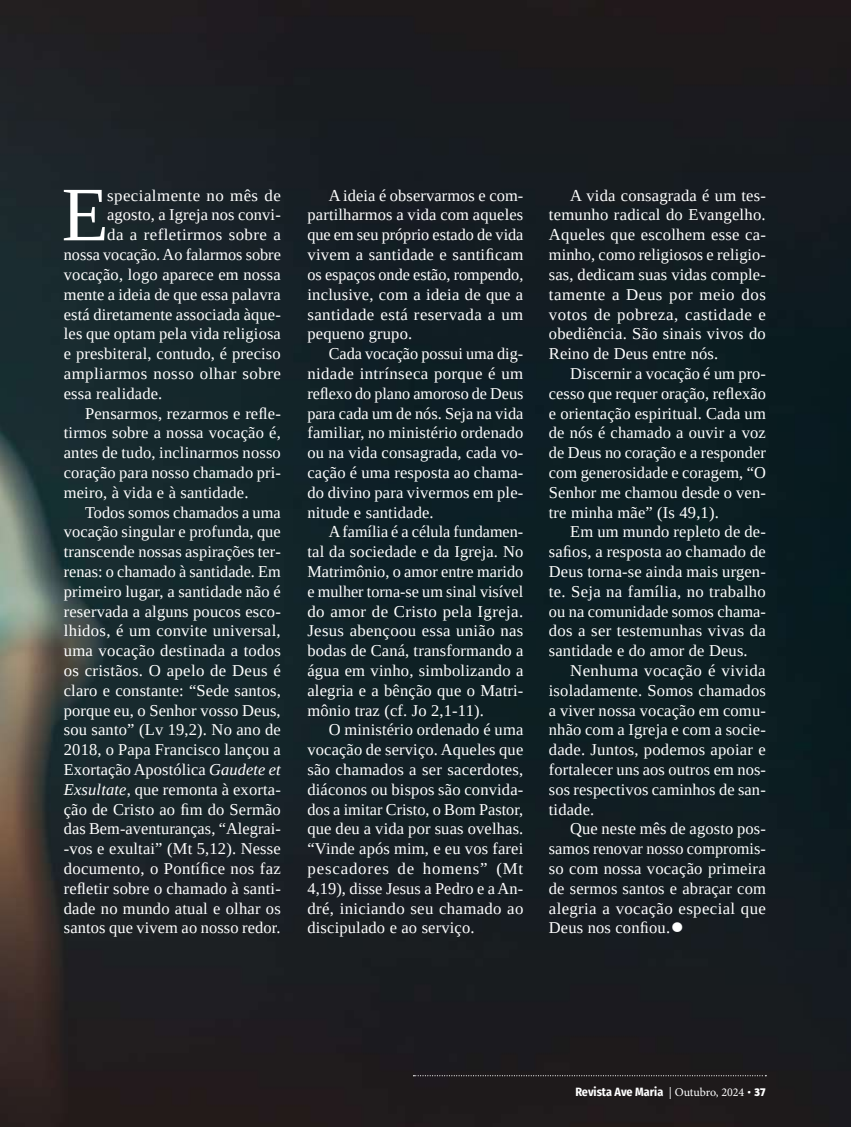
<style>
.page{position:relative;width:851px;height:1127px;background:#fff}
.page>*{position:absolute;margin:0;border:0;box-sizing:border-box;transform-origin:0 0}
.t1{font:76.95px "Tinos";color:#fff}
.t2{font:41.25px "Tinos";color:#fff}
.t3{font:16.5px/19.8px "Tinos";letter-spacing:.01em;color:#fff;text-align:justify}
.t4{font:16.5px "Tinos";letter-spacing:.03em;color:#fff}
.t5{font:700 12px "Fira Sans Condensed";color:#fff}
.s1{font-style:italic}
.s2{font-family:"Minion Pro";font-weight:400}
.s3{font-family:"Amaranth"}
</style>
<div class="page">
<img style="left:0;top:0;width:850px;height:1127px">
<svg style="left:413px;top:1075px;width:353px;height:1px"></svg>
<h1 class="t1" style="left:62px;top:165px;width:49px">E</h1>
<p class="t3" style="left:107px;top:185px;width:175px">specialmente no mês de</p>
<p class="t3" style="left:107px;top:205px;width:175px">agosto, a Igreja nos convi-</p>
<p class="t4" style="left:107px;top:224px;width:175px">da a refletirmos sobre a</p>
<p class="t3" style="left:64px;top:245px;width:218px">nossa vocação. Ao falarmos sobre</p>
<p class="t3" style="left:64px;top:264px;width:218px">vocação, logo aparece em nossa</p>
<p class="t3" style="left:64px;top:284px;width:218px">mente a ideia de que essa palavra</p>
<p class="t3" style="left:64px;top:304px;width:218px">está diretamente associada àque-</p>
<p class="t3" style="left:64px;top:324px;width:218px">les que optam pela vida religiosa</p>
<p class="t3" style="left:64px;top:344px;width:218px">e presbiteral, contudo, é preciso</p>
<p class="t3" style="left:64px;top:363px;width:218px">ampliarmos nosso olhar sobre</p>
<p class="t3" style="left:64px;top:383px;width:100px">essa realidade.</p>
<p class="t3" style="left:85px;top:403px;width:197px">Pensarmos, rezarmos e refle-</p>
<p class="t3" style="left:64px;top:423px;width:218px">tirmos sobre a nossa vocação é,</p>
<p class="t3" style="left:64px;top:443px;width:218px">antes de tudo, inclinarmos nosso</p>
<p class="t3" style="left:64px;top:462px;width:218px">coração para nosso chamado pri-</p>
<p class="t3" style="left:64px;top:482px;width:186px">meiro, à vida e à santidade.</p>
<p class="t3" style="left:85px;top:502px;width:197px">Todos somos chamados a uma</p>
<p class="t3" style="left:64px;top:522px;width:218px">vocação singular e profunda, que</p>
<p class="t3" style="left:64px;top:542px;width:218px">transcende nossas aspirações ter-</p>
<p class="t3" style="left:64px;top:561px;width:218px">renas: o chamado à santidade. Em</p>
<p class="t3" style="left:64px;top:581px;width:218px">primeiro lugar, a santidade não é</p>
<p class="t3" style="left:64px;top:601px;width:218px">reservada a alguns poucos esco-</p>
<p class="t3" style="left:64px;top:621px;width:218px">lhidos, é um convite universal,</p>
<p class="t3" style="left:64px;top:641px;width:218px">uma vocação destinada a todos</p>
<p class="t3" style="left:64px;top:660px;width:218px">os cristãos. O apelo de Deus é</p>
<p class="t3" style="left:64px;top:680px;width:218px">claro e constante: “Sede santos,</p>
<p class="t3" style="left:64px;top:700px;width:218px">porque eu, o Senhor vosso Deus,</p>
<p class="t3" style="left:64px;top:720px;width:218px">sou santo” (Lv 19,2). No ano de</p>
<p class="t3" style="left:64px;top:740px;width:218px">2018, o Papa Francisco lançou a</p>
<p class="t3" style="left:64px;top:759px;width:218px">Exortação Apostólica <span class="s1">Gaudete et</span></p>
<p class="t3" style="left:64px;top:779px;width:218px"><span class="s1">Exsultate</span>, que remonta à exorta-</p>
<p class="t3" style="left:64px;top:799px;width:218px">ção de Cristo ao fim do Sermão</p>
<p class="t3" style="left:64px;top:819px;width:218px">das Bem-aventuranças, “Alegrai-</p>
<p class="t3" style="left:64px;top:839px;width:218px">-vos e exultai” (Mt 5,12). Nesse</p>
<p class="t3" style="left:64px;top:858px;width:218px">documento, o Pontífice nos faz</p>
<p class="t3" style="left:64px;top:878px;width:218px">refletir sobre o chamado à santi-</p>
<p class="t3" style="left:64px;top:898px;width:218px">dade no mundo atual e olhar os</p>
<p class="t3" style="left:64px;top:918px;width:218px">santos que vivem ao nosso redor.</p>
<p class="t3" style="left:307px;top:185px;width:217px;text-indent:21px">A ideia é observarmos e com&shy;partilharmos a vida com aqueles que em seu próprio estado de vida vivem a santidade e santificam os espaços onde estão, rompendo, inclusive, com a ideia de que a santidade está reservada a um pequeno grupo.</p>
<p class="t3" style="left:307px;top:344px;width:217px;text-indent:21px">Cada vocação possui uma dig&shy;nidade intrínseca porque é um reflexo do plano amoroso de Deus para cada um de nós. Seja na vida familiar, no ministério ordenado ou na vida consagrada, cada vo&shy;cação é uma resposta ao chama&shy;do divino para vivermos em ple&shy;nitude e santidade.</p>
<p class="t3" style="left:307px;top:522px;width:217px;text-indent:21px">A família é a célula fundamen&shy;tal da sociedade e da Igreja. No Matrimônio, o amor entre marido e mulher torna-se um sinal visível do amor de Cristo pela Igreja.<br>Jesus abençoou essa união nas bodas de Caná, transformando a água em vinho, simbolizando a alegria e a bênção que o Matri&shy;mônio traz (cf. Jo 2,1-11).</p>
<p class="t3" style="left:307px;top:720px;width:217px;text-indent:21px">O ministério ordenado é uma vocação de serviço. Aqueles que são chamados a ser sacerdotes, diáconos ou bispos são convida&shy;dos a imitar Cristo, o Bom Pastor, que deu a vida por suas ovelhas. “Vinde após mim, e eu vos farei pescadores de homens” (Mt 4,19), disse Jesus a Pedro e a An&shy;dré, iniciando seu chamado ao discipulado e ao serviço.</p>
<p class="t3" style="left:549px;top:185px;width:218px;text-indent:21px">A vida consagrada é um tes&shy;temunho radical do Evangelho.<br>Aqueles que escolhem esse ca&shy;minho, como religiosos e religio&shy;sas, dedicam suas vidas comple&shy;tamente a Deus por meio dos votos de pobreza, castidade e obediência. São sinais vivos do Reino de Deus entre nós.</p>
<p class="t3" style="left:549px;top:363px;width:218px;text-indent:21px">Discernir a vocação é um pro&shy;cesso que requer oração, reflexão e orientação espiritual. Cada um de nós é chamado a ouvir a voz de Deus no coração e a responder com generosidade e coragem, “O Senhor me chamou desde o ven&shy;tre minha mãe” (Is 49,1).</p>
<p class="t3" style="left:549px;top:522px;width:218px;text-indent:21px">Em um mundo repleto de de&shy;safios, a resposta ao chamado de Deus torna-se ainda mais urgen&shy;te. Seja na família, no trabalho ou na comunidade somos chama&shy;dos a ser testemunhas vivas da santidade e do amor de Deus.</p>
<p class="t3" style="left:549px;top:660px;width:218px;text-indent:21px">Nenhuma vocação é vivida isoladamente. Somos chamados a viver nossa vocação em comu&shy;nhão com a Igreja e com a socie&shy;dade. Juntos, podemos apoiar e fortalecer uns aos outros em nos&shy;sos respectivos caminhos de san&shy;tidade.</p>
<p class="t3" style="left:549px;top:819px;width:218px;text-indent:21px">Que neste mês de agosto pos&shy;samos renovar nosso compromis&shy;so com nossa vocação primeira de sermos santos e abraçar com alegria a vocação especial que Deus nos confiou.</p>
<h2 class="t2" style="left:670px;top:900px;width:16px">•</h2>
<p class="t5" style="left:575px;top:1082px;width:192px">Revista Ave Maria <span class="s2">| Outubro, 2024</span> <span class="s3">• 37</span></p>
</div>
